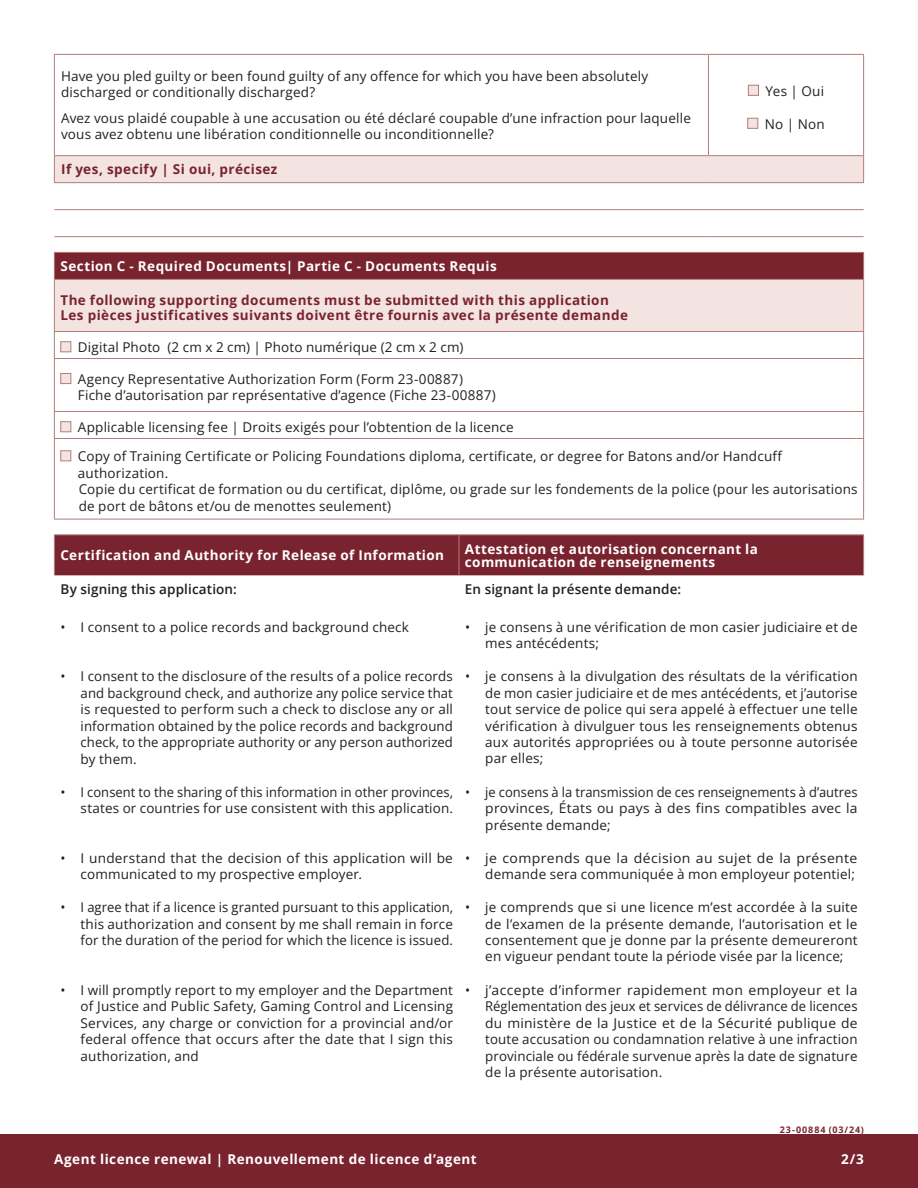
<style>
.page{position:relative;width:918px;height:1188px;background:#fff}
.page>*{position:absolute;margin:0;border:0;box-sizing:border-box;transform-origin:0 0}
.text{font:13.5px/16.5px "Open Sans";letter-spacing:.015em;color:#231f20}
.table_head_2{font:700 13.5px/13.5px "Open Sans";letter-spacing:.03em;color:#fff}
.table_head_2-2{font:700 13.5px/14.5px "Open Sans";letter-spacing:.03em;color:#79232e}
.text-2{font:600 13.5px "Open Sans";letter-spacing:.01em;color:#231f20}
.t1{font:700 9px "Open Sans";letter-spacing:.1em;color:#79232e}
</style>
<div class="page">
<div style="left:0;top:1134px;width:918px;height:54px;background:#79232e"></div>
<div style="left:54px;top:156px;width:810px;height:27px;background:#f3e4e2"></div>
<hr style="left:54px;top:55px;width:1px;height:100px;background:#b17e7a">
<hr style="left:708px;top:55px;width:1px;height:100px;background:#b17e7a">
<hr style="left:863px;top:55px;width:1px;height:100px;background:#b17e7a">
<hr style="left:54px;top:155px;width:654px;height:1px;background:#b17e7a">
<svg style="left:54px;top:156px;width:1px;height:26px"></svg>
<hr style="left:708px;top:155px;width:156px;height:1px;background:#b17e7a">
<svg style="left:863px;top:156px;width:1px;height:26px"></svg>
<hr style="left:54px;top:182px;width:654px;height:1px;background:#b17e7a">
<hr style="left:708px;top:182px;width:156px;height:1px;background:#b17e7a">
<hr style="left:54px;top:209px;width:654px;height:1px;background:#b17e7a">
<hr style="left:708px;top:209px;width:156px;height:1px;background:#b17e7a">
<hr style="left:54px;top:236px;width:654px;height:1px;background:#b17e7a">
<hr style="left:708px;top:236px;width:156px;height:1px;background:#b17e7a">
<hr style="left:54px;top:54px;width:654px;height:1px;background:#b17e7a">
<hr style="left:708px;top:54px;width:156px;height:1px;background:#b17e7a">
<svg style="left:748px;top:84px;width:11px;height:12px"></svg>
<svg style="left:747px;top:117px;width:12px;height:12px"></svg>
<div style="left:54px;top:252px;width:810px;height:27px;background:#79232e"></div>
<div style="left:54px;top:279px;width:810px;height:53px;background:#f3e4e2"></div>
<svg style="left:54px;top:253px;width:1px;height:26px"></svg>
<svg style="left:863px;top:253px;width:1px;height:26px"></svg>
<hr style="left:54px;top:280px;width:1px;height:51px;background:#b17e7a">
<hr style="left:863px;top:280px;width:1px;height:51px;background:#b17e7a">
<svg style="left:863px;top:332px;width:1px;height:26px"></svg>
<hr style="left:54px;top:359px;width:1px;height:52px;background:#b17e7a">
<hr style="left:863px;top:359px;width:1px;height:52px;background:#b17e7a">
<svg style="left:863px;top:412px;width:1px;height:26px"></svg>
<hr style="left:54px;top:439px;width:1px;height:80px;background:#b17e7a">
<hr style="left:863px;top:439px;width:1px;height:80px;background:#b17e7a">
<hr style="left:54px;top:252px;width:810px;height:1px;background:#b17e7a">
<hr style="left:54px;top:279px;width:810px;height:1px;background:#b17e7a">
<hr style="left:54px;top:331px;width:810px;height:1px;background:#b17e7a">
<hr style="left:54px;top:358px;width:810px;height:1px;background:#b17e7a">
<hr style="left:54px;top:411px;width:810px;height:1px;background:#b17e7a">
<hr style="left:54px;top:438px;width:810px;height:1px;background:#b17e7a">
<hr style="left:54px;top:519px;width:810px;height:1px;background:#b17e7a">
<svg style="left:54px;top:332px;width:18px;height:26px"></svg>
<svg style="left:60px;top:373px;width:12px;height:11px"></svg>
<svg style="left:54px;top:412px;width:18px;height:26px"></svg>
<svg style="left:60px;top:450px;width:12px;height:12px"></svg>
<div style="left:55px;top:535px;width:808px;height:40px;background:#79232e"></div>
<hr style="left:54px;top:534px;width:405px;height:1px;background:#b17e7a">
<hr style="left:459px;top:534px;width:405px;height:1px;background:#b17e7a">
<hr style="left:54px;top:535px;width:1px;height:40px;background:#b17e7a">
<hr style="left:459px;top:535px;width:1px;height:40px;background:#b17e7a">
<hr style="left:863px;top:535px;width:1px;height:40px;background:#b17e7a">
<p class="text" style="left:61px;top:67px;width:589px">Have you pled guilty or been found guilty of any offence for which you have been absolutely discharged or conditionally discharged?</p>
<p class="text" style="left:61px;top:109px;width:631px">Avez vous plaidé coupable à une accusation ou été déclaré coupable d’une infraction pour laquelle vous avez obtenu une libération conditionnelle ou inconditionnelle?</p>
<p class="table_head_2-2" style="left:61px;top:162px;width:218px">If yes, specify | Si oui, précisez</p>
<p class="text" style="left:766px;top:82px;width:60px">Yes | Oui</p>
<p class="text" style="left:765px;top:115px;width:61px">No | Non</p>
<p class="table_head_2" style="left:60px;top:259px;width:438px">Section C - Required Documents| Partie C - Documents Requis</p>
<p class="table_head_2-2" style="left:60px;top:293px;width:569px">The following supporting documents must be submitted with this application<br>Les pièces justificatives suivants doivent être fournis avec la présente demande</p>
<p class="text" style="left:78px;top:339px;width:387px">Digital Photo (2 cm x 2 cm) | Photo numérique (2 cm x 2 cm)</p>
<p class="text" style="left:78px;top:370px;width:419px">Agency Representative Authorization Form (Form 23-00887)<br>Fiche d’autorisation par représentative d’agence (Fiche 23-00887)</p>
<p class="text" style="left:78px;top:419px;width:437px">Applicable licensing fee | Droits exigés pour l’obtention de la licence</p>
<p class="text" style="left:78px;top:448px;width:706px">Copy of Training Certificate or Policing Foundations diploma, certificate, or degree for Batons and/or Handcuff authorization.</p>
<p class="text" style="left:79px;top:481px;width:780px">Copie du certificat de formation ou du certificat, diplôme, ou grade sur les fondements de la police (pour les autorisations de port de bâtons et/ou de menottes seulement)</p>
<p class="table_head_2" style="left:60px;top:548px;width:385px">Certification and Authority for Release of Information</p>
<p class="table_head_2" style="left:465px;top:542px;width:294px">Attestation et autorisation concernant la communication de renseignements</p>
<p class="text-2" style="left:60px;top:580px;width:178px">By signing this application:</p>
<p class="text-2" style="left:465px;top:580px;width:218px">En signant la présente demande:</p>
<p class="text" style="left:60px;top:618px;width:350px">• I consent to a police records and background check</p>
<p class="text" style="left:81px;top:668px;width:374px;text-align:justify;text-indent:-20px">• I consent to the disclosure of the results of a police records and background check, and authorize any police service that is requested to perform such a check to disclose any or all information obtained by the police records and background check, to the appropriate authority or any person authorized by them.</p>
<p class="text" style="left:60px;top:783px;width:394px;text-align:right">• I consent to the sharing of this information in other provinces, states or countries for use consistent with this application.</p>
<p class="text" style="left:81px;top:849px;width:374px;text-indent:-20px">• I understand that the decision of this application will be communicated to my prospective employer.</p>
<p class="text" style="left:81px;top:899px;width:374px;text-align:justify;text-indent:-20px">• I agree that if a licence is granted pursuant to this application, this authorization and consent by me shall remain in force for the duration of the period for which the licence is issued.</p>
<p class="text" style="left:81px;top:981px;width:374px;text-align:justify;text-indent:-20px">• I will promptly report to my employer and the Department of Justice and Public Safety, Gaming Control and Licensing Services, any charge or conviction for a provincial and/or federal offence that occurs after the date that I sign this authorization, and</p>
<p class="text" style="left:485px;top:618px;width:374px;text-indent:-20px">• je consens à une vérification de mon casier judiciaire et de mes antécédents;</p>
<p class="text" style="left:485px;top:668px;width:374px;text-align:justify;text-indent:-20px">• je consens à la divulgation des résultats de la vérification de mon casier judiciaire et de mes antécédents, et j’autorise tout service de police qui sera appelé à effectuer une telle vérification à divulguer tous les renseignements obtenus aux autorités appropriées ou à toute personne autorisée par elles;</p>
<p class="text" style="left:485px;top:783px;width:374px;text-align:justify;text-indent:-20px">• je consens à la transmission de ces renseignements à d’autres provinces, États ou pays à des fins compatibles avec la présente demande;</p>
<p class="text" style="left:465px;top:849px;width:394px;text-align:right">• je comprends que la décision au sujet de la présente demande sera communiquée à mon employeur potentiel;</p>
<p class="text" style="left:485px;top:899px;width:374px;text-align:justify;text-indent:-20px">• je comprends que si une licence m’est accordée à la suite de l’examen de la présente demande, l’autorisation et le consentement que je donne par la présente demeureront en vigueur pendant toute la période visée par la licence;</p>
<p class="text" style="left:485px;top:981px;width:374px;text-align:justify;text-indent:-20px">• j’accepte d’informer rapidement mon employeur et la Réglementation des jeux et services de délivrance de licences du ministère de la Justice et de la Sécurité publique de toute accusation ou condamnation relative à une infraction provinciale ou fédérale survenue après la date de signature de la présente autorisation.</p>
<p class="t1" style="left:780px;top:1123px;width:86px">23-00884 (03/24)</p>
<p class="table_head_2" style="left:54px;top:1152px;width:424px">Agent licence renewal | Renouvellement de licence d’agent</p>
<p class="table_head_2" style="left:841px;top:1152px;width:24px">2/3</p>
</div>
